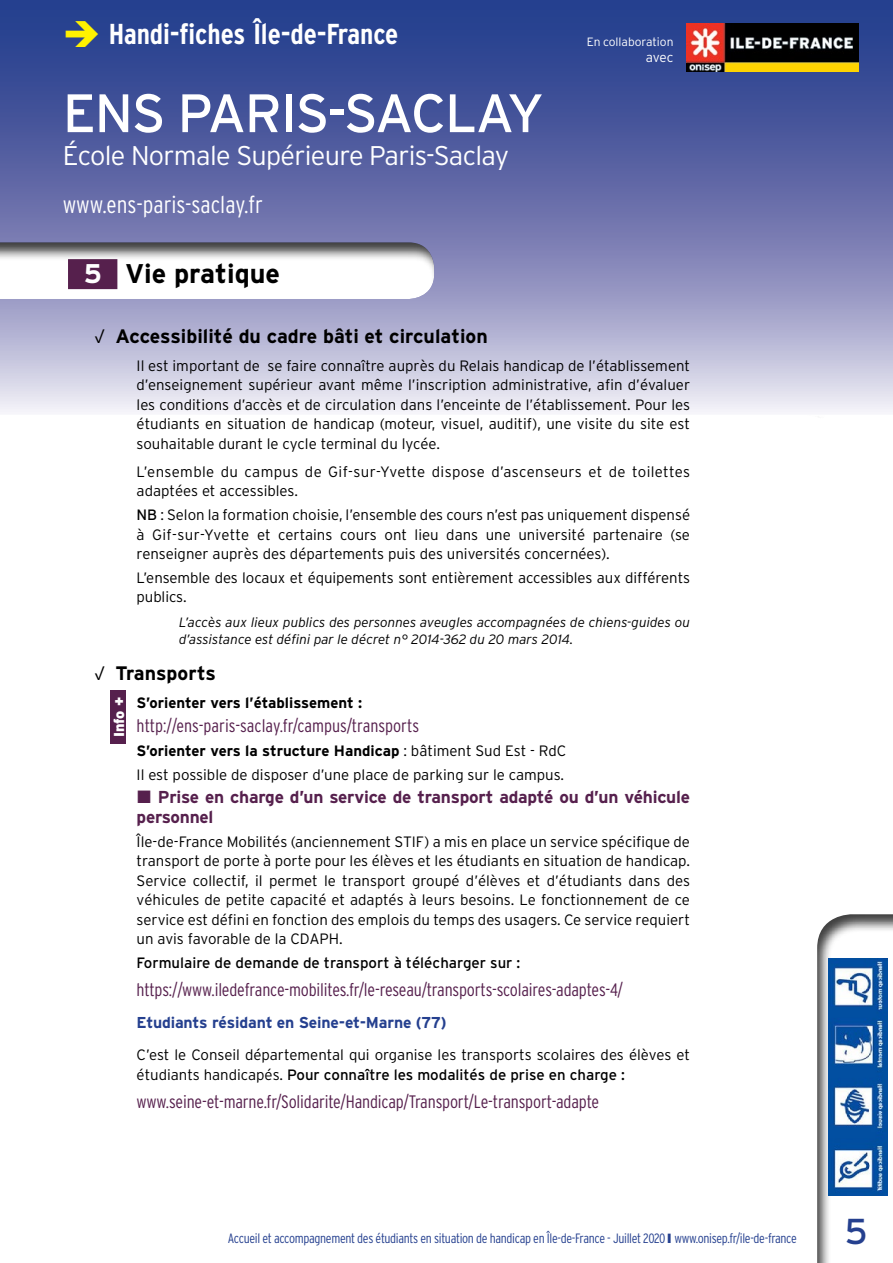
<style>
.page{position:relative;width:893px;height:1263px;background:#fff}
.page>*{position:absolute;margin:0;border:0;box-sizing:border-box;transform-origin:0 0}
.t1{font:54px "Interstate";letter-spacing:-.025em;color:#fff}
.t2{font:36px "Interstate";color:#25408f}
.t3{font:700 condensed 28.8px "Interstate";letter-spacing:-.005em;color:#fff}
.t4{font:300 27px "Interstate";letter-spacing:-.025em;color:#fff}
.t5{font:700 27px "Interstate";color:#000}
.t6{font:300 condensed 24px "Interstate";color:#fff}
.t7{font:700 19.5px "Interstate";color:#000}
.t8{font:300 condensed 18px "Interstate";letter-spacing:-.01em;color:#56204d}
.t9{font:700 17.25px/19.5px "Interstate";letter-spacing:-.015em;color:#56204d}
.t10{font:700 15.75px "Interstate";letter-spacing:-.01em;color:#25408f}
.t11{font:300 15px/19.5px "Interstate";color:#000}
.t12{font:15px "Interstate";color:#000}
.t13{font:700 15px "Interstate";color:#000}
.t14{font:900 14.4px "Interstate";color:#fff}
.t15{font:italic 300 13.5px/16.5px "Interstate";color:#000}
.t16{font:300 condensed 13.5px "Interstate";letter-spacing:-.025em;color:#25408f}
.t17{font:300 13.5px "Interstate";color:#fff}
.t18{font:300 12px "Interstate";color:#fff}
.s1{color:#fff200}
.s2{color:#fff}
.s3{font-weight:300}
.s4{font-weight:400}
.s5{font-weight:700}
</style>
<div class="page">
<div style="left:805px;top:901px;width:88px;height:362px;background:#000;opacity:.75"></div>
<svg style="left:0;top:0;width:893px;height:412px;background:#747db2"></svg>
<img style="left:686px;top:23px;width:172px;height:48px">
<img style="left:829px;top:958px;width:58px;height:237px">
<div style="left:0;top:229px;width:446px;height:71px;background:#000;opacity:.75"></div>
<div style="left:68px;top:259px;width:49px;height:30px;background:#56204d"></div>
<div style="left:111px;top:691px;width:15px;height:53px;background:#56204d"></div>
<h3 class="t3" style="left:63px;top:16px;width:337px"><span class="s1">➔</span> Handi-fiches Île-de-France</h3>
<h1 class="t1" style="left:63px;top:80px;width:483px">ENS PARIS-SACLAY</h1>
<h3 class="t4" style="left:63px;top:139px;width:448px">école Normale Supérieure Paris-Saclay</h3>
<h3 class="t6" style="left:63px;top:190px;width:202px">www.ens-paris-saclay.fr</h3>
<p class="t18" style="left:587px;top:34px;width:88px">En collaboration</p>
<p class="t17" style="left:646px;top:49px;width:29px">avec</p>
<h3 class="t5" style="left:84px;top:257px;width:198px"><span class="s2">5</span> Vie pratique</h3>
<h3 class="t7" style="left:94px;top:324px;width:395px"><span class="s3">√</span> Accessibilité du cadre bâti et circulation</h3>
<p class="t11" style="left:137px;top:356px;width:555px;text-align:justify">Il est important de se faire connaître auprès du Relais handicap de l’établissement d’enseignement supérieur avant même l’inscription administrative, afin d’évaluer les conditions d’accès et de circulation dans l’enceinte de l’établissement. Pour les étudiants en situation de handicap (moteur, visuel, auditif), une visite du site est souhaitable durant le cycle terminal du lycée.</p>
<p class="t11" style="left:137px;top:462px;width:555px">L’ensemble du campus de Gif-sur-Yvette dispose d’ascenseurs et de toilettes adaptées et accessibles.</p>
<p class="t11" style="left:137px;top:505px;width:555px;text-align:justify"><span class="s4">NB</span> : Selon la formation choisie, l’ensemble des cours n’est pas uniquement dispensé à Gif-sur-Yvette et certains cours ont lieu dans une université partenaire (se renseigner auprès des départements puis des universités concernées).</p>
<p class="t11" style="left:137px;top:568px;width:555px">L’ensemble des locaux et équipements sont entièrement accessibles aux différents publics.</p>
<p class="t15" style="left:179px;top:614px;width:512px">L’accès aux lieux publics des personnes aveugles accompagnées de chiens-guides ou d’assistance est défini par le décret n° 2014-362 du 20 mars 2014.</p>
<h3 class="t7" style="left:94px;top:662px;width:123px"><span class="s3">√</span> Transports</h3>
<p class="t13" style="left:137px;top:694px;width:227px">S’orienter vers l’établissement :</p>
<p class="t8" style="left:137px;top:715px;width:284px">http://ens-paris-saclay.fr/campus/transports</p>
<p class="t11" style="left:137px;top:739px;width:431px;line-height:23.7px"><span class="s5">S’orienter vers la structure Handicap</span> : bâtiment Sud Est - RdC<br>Il est possible de disposer d’une place de parking sur le campus.</p>
<p class="t9" style="left:137px;top:787px;width:555px;text-indent:21px">Prise en charge d’un service de transport adapté ou d’un véhicule personnel</p>
<p class="t11" style="left:137px;top:831px;width:555px;text-align:justify">Île-de-France Mobilités (anciennement STIF) a mis en place un service spécifique de transport de porte à porte pour les élèves et les étudiants en situation de handicap.<br>Service collectif, il permet le transport groupé d’élèves et d’étudiants dans des véhicules de petite capacité et adaptés à leurs besoins. Le fonctionnement de ce service est défini en fonction des emplois du temps des usagers. Ce service requiert un avis favorable de la CDAPH.</p>
<p class="t12" style="left:137px;top:953px;width:385px">Formulaire de demande de transport à télécharger sur :</p>
<p class="t8" style="left:137px;top:978px;width:488px">https://www.iledefrance-mobilites.fr/le-reseau/transports-scolaires-adaptes-4/</p>
<p class="t10" style="left:137px;top:1013px;width:312px">Etudiants résidant en Seine-et-Marne (77)</p>
<p class="t11" style="left:137px;top:1045px;width:555px">C’est le Conseil départemental qui organise les transports scolaires des élèves et étudiants handicapés. <span class="s4">Pour connaître les modalités de prise en charge :</span></p>
<p class="t8" style="left:137px;top:1091px;width:464px">www.seine-et-marne.fr/Solidarite/Handicap/Transport/Le-transport-adapte</p>
<p class="t14" style="left:110px;top:737px;width:42px;rotate:-90deg">Info +</p>
<p class="t16" style="left:228px;top:1230px;width:570px">Accueil et accompagnement des étudiants en situation de handicap en Île-de-France - Juillet 2020 ❙ www.onisep.fr/ile-de-france</p>
<h2 class="t2" style="left:845px;top:1209px;width:24px">5</h2>
</div>
